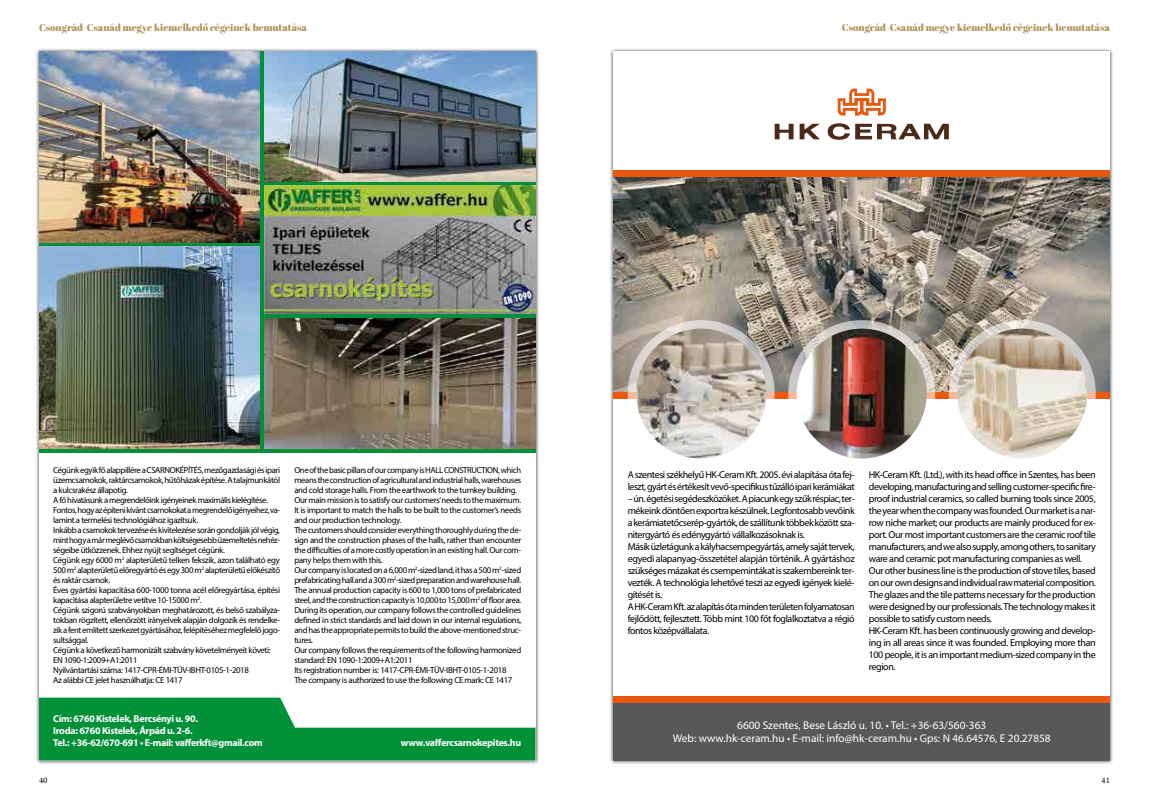
<style>
.page{position:relative;width:1149px;height:812px;background:#fff}
.page>*{position:absolute;margin:0;border:0;box-sizing:border-box;transform-origin:0 0}
.t1{font:11.25px/13.5px "Myriad Pro";color:#fff;text-align:center}
.t2{font:10px/12px "Myriad Pro";letter-spacing:-.04em;color:#000}
.t3{font:700 10px/12px "Myriad Pro";letter-spacing:-.03em;color:#fff}
.t4{font:10px "Abril Fatface";color:#af9357}
.t5{font:8.75px/10px "Myriad Pro";letter-spacing:-.04em;color:#000}
.t6{font:8.75px "Arno Pro";color:#000}
</style>
<div class="page">
<div style="left:609px;top:48px;width:504px;height:716px;background:#000;opacity:.75"></div>
<div style="left:613px;top:51px;width:496px;height:709px;background:#fff"></div>
<svg style="left:774px;top:124px;width:19px;height:15px"></svg>
<svg style="left:799px;top:124px;width:20px;height:15px"></svg>
<svg style="left:827px;top:123px;width:121px;height:17px"></svg>
<svg style="left:837px;top:89px;width:48px;height:27px"></svg>
<div style="left:613px;top:702px;width:496px;height:58px;background:#58585a"></div>
<img style="left:613px;top:176px;width:496px;height:217px">
<div style="left:613px;top:393px;width:496px;height:6px;background:#e85811"></div>
<div style="left:613px;top:696px;width:496px;height:6px;background:#e85811"></div>
<svg style="left:627px;top:320px;width:147px;height:147px"></svg>
<svg style="left:788px;top:320px;width:146px;height:147px"></svg>
<svg style="left:948px;top:320px;width:147px;height:147px"></svg>
<img style="left:636px;top:328px;width:130px;height:130px;border-radius:65px">
<img style="left:796px;top:328px;width:130px;height:130px;border-radius:65px">
<img style="left:957px;top:328px;width:129px;height:130px;border-radius:65px">
<div style="left:613px;top:170px;width:496px;height:6px;background:#e85811"></div>
<div style="left:35px;top:48px;width:504px;height:716px;background:#000;opacity:.75"></div>
<div style="left:39px;top:51px;width:496px;height:709px;background:#fff"></div>
<img style="left:39px;top:51px;width:496px;height:401px">
<svg style="left:39px;top:697px;width:496px;height:63px"></svg>
<img style="left:264px;top:51px;width:271px;height:130px">
<img style="left:264px;top:318px;width:271px;height:130px">
<img style="left:264px;top:186px;width:271px;height:128px">
<img style="left:39px;top:51px;width:220px;height:191px">
<img style="left:39px;top:246px;width:220px;height:202px">
<p class="t4" style="left:39px;top:20px;width:269px">Csongrád-Csanád megye kiemelkedő cégeinek bemutatása</p>
<p class="t4" style="left:841px;top:20px;width:269px">Csongrád-Csanád megye kiemelkedő cégeinek bemutatása</p>
<p class="t5" style="left:53px;top:465px;width:228px">Cégünk egyik fő alappillére a CSARNOKÉPÍTÉS, mezőgazdasági és ipari üzemcsarnokok, raktárcsarnokok, hűtőházak építése. A talajmunkától a kulcsrakész állapotig.<br>A fő hívatásunk a megrendelőink igényeinek maximális kielégítése.<br>Fontos, hogy az építeni kívánt csarnokokat a megrendelő igényeihez, va&shy;lamint a termelési technológiához igazítsuk.<br>Inkább a csarnokok tervezése és kivitelezése során gondolják jól végig, mint hogy a már meglévő csarnokban költségesebb üzemeltetés nehéz&shy;ségeibe ütközzenek. Ehhez nyújt segítséget cégünk.<br>Cégünk egy 6000 m<sup>2</sup> alapterületű telken fekszik, azon található egy 500 m<sup>2</sup> alapterületű előregyártó és egy 300 m<sup>2</sup> alapterületű előkészítő és raktár csarnok.<br>Éves gyártási kapacitása 600-1000 tonna acél előregyártása, építési kapacitása alapterületre vetítve 10-15000 m<sup>2</sup>.<br>Cégünk szigorú szabványokban meghatározott, és belső szabályza&shy;tokban rögzített, ellenőrzött irányelvek alapján dolgozik és rendelke&shy;zik a fent említett szerkezet gyártásához, felépítéséhez megfelelő jogo&shy;sultsággal.<br>Cégünk a következő harmonizált szabvány követelményeit követi:<br>EN 1090-1:2009+A1:2011<br>Nyilvántartási száma: 1417-CPR-ÉMI-TÜV-IBHT-0105-1-2018<br>Az alábbi CE jelet használhatja: CE 1417</p>
<p class="t5" style="left:294px;top:465px;width:228px">One of the basic pillars of our company is HALL CONSTRUCTION, which means the construction of agricultural and industrial halls, warehouses and cold storage halls. From the earthwork to the turnkey building.<br>Our main mission is to satisfy our customers’needs to the maximum.<br>It is important to match the halls to be built to the customer’s needs and our production technology.<br>The customers should consider everything thoroughly during the de&shy;sign and the construction phases of the halls, rather than encounter the difficulties of a more costly operation in an existing hall. Our com&shy;pany helps them with this.<br>Our company is located on a 6,000 m<sup>2</sup>-sized land, it has a 500 m<sup>2</sup>-sized prefabricating hall and a 300 m<sup>2</sup>-sized preparation and warehouse hall.<br>The annual production capacity is 600 to 1,000 tons of prefabricated steel, and the construction capacity is 10,000 to 15,000 m<sup>2</sup> of floor area.<br>During its operation, our company follows the controlled guidelines defined in strict standards and laid down in our internal regulations, and has the appropriate permits to build the above-mentioned struc&shy;tures.<br>Our company follows the requirements of the following harmonized standard: EN 1090-1:2009+A1:2011<br>Its registration number is: 1417-CPR-ÉMI-TÜV-IBHT-0105-1-2018<br>The company is authorized to use the following CE mark: CE 1417</p>
<p class="t3" style="left:53px;top:712px;width:211px">Cím: 6760 Kistelek, Bercsényi u. 90.<br>Iroda: 6760 Kistelek, Árpád u. 2-6.<br>Tel.: +36-62/670-691 • E-mail: vafferkft@gmail.com</p>
<p class="t3" style="left:401px;top:736px;width:122px">www.vaffercsarnokepites.hu</p>
<p class="t2" style="left:627px;top:468px;width:228px">A szentesi székhelyű HK-Ceram Kft. 2005. évi alapítása óta fej&shy;leszt, gyárt és értékesít vevő-specifikus tűzálló ipari kerámiákat</p>
<p class="t2" style="left:627px;top:492px;width:228px">– ún. égetési segédeszközöket. A piacunk egy szűk réspiac, ter&shy;mékeink döntően exportra készülnek. Legfontosabb vevőink a kerámiatetőcserép-gyártók, de szállítunk többek között sza&shy;nitergyártó és edénygyártó vállalkozásoknak is.<br>Másik üzletágunk a kályhacsempegyártás, amely saját tervek, egyedi alapanyag-összetétel alapján történik. A gyártáshoz szükséges mázakat és csempemintákat is szakembereink ter&shy;vezték. A technológia lehetővé teszi az egyedi igények kielé&shy;gítését is.<br>A HK-Ceram Kft. az alapítás óta minden területen folyamatosan fejlődött, fejlesztett. Több mint 100 főt foglalkoztatva a régió fontos középvállalata.</p>
<p class="t2" style="left:868px;top:468px;width:228px">HK-Ceram Kft. (Ltd.), with its head office in Szentes, has been developing, manufacturing and selling customer-specific fire&shy;proof industrial ceramics, so called burning tools since 2005, the year when the company was founded. Our market is a nar&shy;row niche market; our products are mainly produced for ex&shy;port. Our most important customers are the ceramic roof tile manufacturers, and we also supply, among others, to sanitary ware and ceramic pot manufacturing companies as well.<br>Our other business line is the production of stove tiles, based on our own designs and individual raw material composition.<br>The glazes and the tile patterns necessary for the production were designed by our professionals. The technology makes it possible to satisfy custom needs.<br>HK-Ceram Kft. has been continuously growing and develop&shy;ing in all areas since it was founded. Employing more than 100 people, it is an important medium-sized company in the region.</p>
<p class="t1" style="left:672px;top:718px;width:379px">6600 Szentes, Bese László u. 10. • Tel.: +36-63/560-363<br>Web: www.hk-ceram.hu • E-mail: info@hk-ceram.hu • Gps: N 46.64576, E 20.27858</p>
<p class="t6" style="left:39px;top:775px;width:10px">40</p>
<p class="t6" style="left:1101px;top:775px;width:10px">41</p>
</div>
